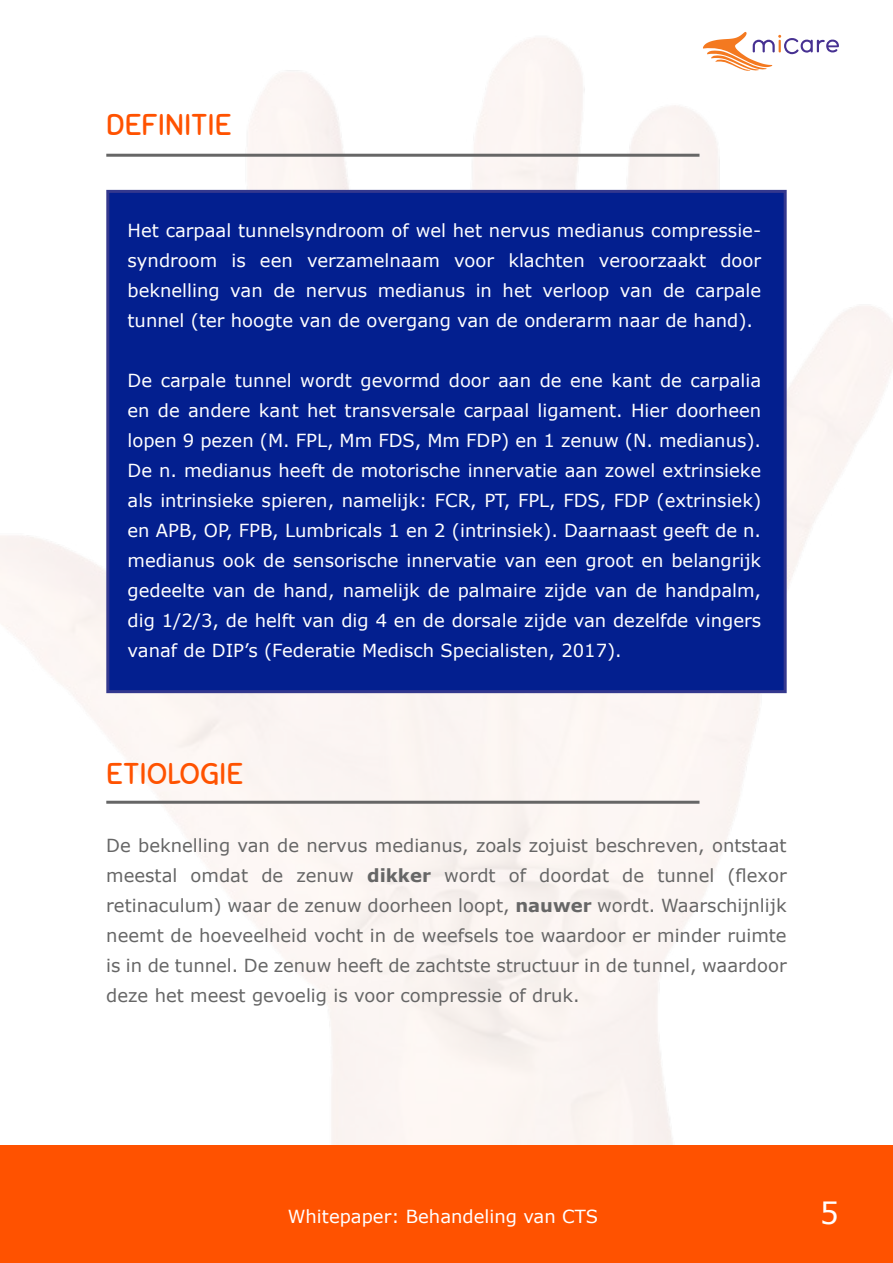
<style>
.page{position:relative;width:893px;height:1263px;background:#fff}
.page>*{position:absolute;margin:0;border:0;box-sizing:border-box;transform-origin:0 0}
.t1{font:30px "Sniglet";color:#ff5200}
.t2{font:30px "Verdana";color:#fff}
.t3{font:18px/30px "Verdana";color:#fff;text-align:justify}
.t4{font:18px/30px "Verdana";color:#666;text-align:justify}
.s1{font-weight:700}
</style>
<div class="page">
<div style="left:0;top:1145px;width:893px;height:118px;background:#ff5200"></div>
<img style="left:0;top:31px;width:893px;height:1113px">
<div style="left:106px;top:190px;width:681px;height:503px;background:#031f8f;border:3px solid #34388e"></div>
<hr style="left:106px;top:154px;width:593px;height:3px;background:#666">
<hr style="left:106px;top:801px;width:593px;height:3px;background:#666">
<h1 class="t1" style="left:106px;top:106px;width:127px">DEFINITIE</h1>
<p class="t3" style="left:128px;top:215px;width:635px">Het carpaal tunnelsyndroom of wel het nervus medianus compressie&shy;syndroom is een verzamelnaam voor klachten veroorzaakt door beknelling van de nervus medianus in het verloop van de carpale tunnel (ter hoogte van de overgang van de onderarm naar de hand).</p>
<p class="t3" style="left:128px;top:365px;width:635px">De carpale tunnel wordt gevormd door aan de ene kant de carpalia en de andere kant het transversale carpaal ligament. Hier doorheen lopen 9 pezen (M. FPL, Mm FDS, Mm FDP) en 1 zenuw (N. medianus).<br>De n. medianus heeft de motorische innervatie aan zowel extrinsieke als intrinsieke spieren, namelijk: FCR, PT, FPL, FDS, FDP (extrinsiek) en APB, OP, FPB, Lumbricals 1 en 2 (intrinsiek). Daarnaast geeft de n. medianus ook de sensorische innervatie van een groot en belangrijk gedeelte van de hand, namelijk de palmaire zijde van de handpalm, dig 1/2/3, de helft van dig 4 en de dorsale zijde van dezelfde vingers vanaf de DIP’s (Federatie Medisch Specialisten, 2017).</p>
<h1 class="t1" style="left:106px;top:755px;width:138px">ETIOLOGIE</h1>
<p class="t4" style="left:106px;top:830px;width:682px">De beknelling van de nervus medianus, zoals zojuist beschreven, ontstaat meestal omdat de zenuw <span class="s1">dikker</span> wordt of doordat de tunnel (flexor retinaculum) waar de zenuw doorheen loopt, <span class="s1">nauwer</span> wordt. Waarschijnlijk neemt de hoeveelheid vocht in de weefsels toe waardoor er minder ruimte is in de tunnel. De zenuw heeft de zachtste structuur in de tunnel, waardoor deze het meest gevoelig is voor compressie of druk.</p>
<p class="t3" style="left:288px;top:1201px;width:312px">Whitepaper: Behandeling van CTS</p>
<h1 class="t2" style="left:820px;top:1192px;width:21px">5</h1>
</div>
